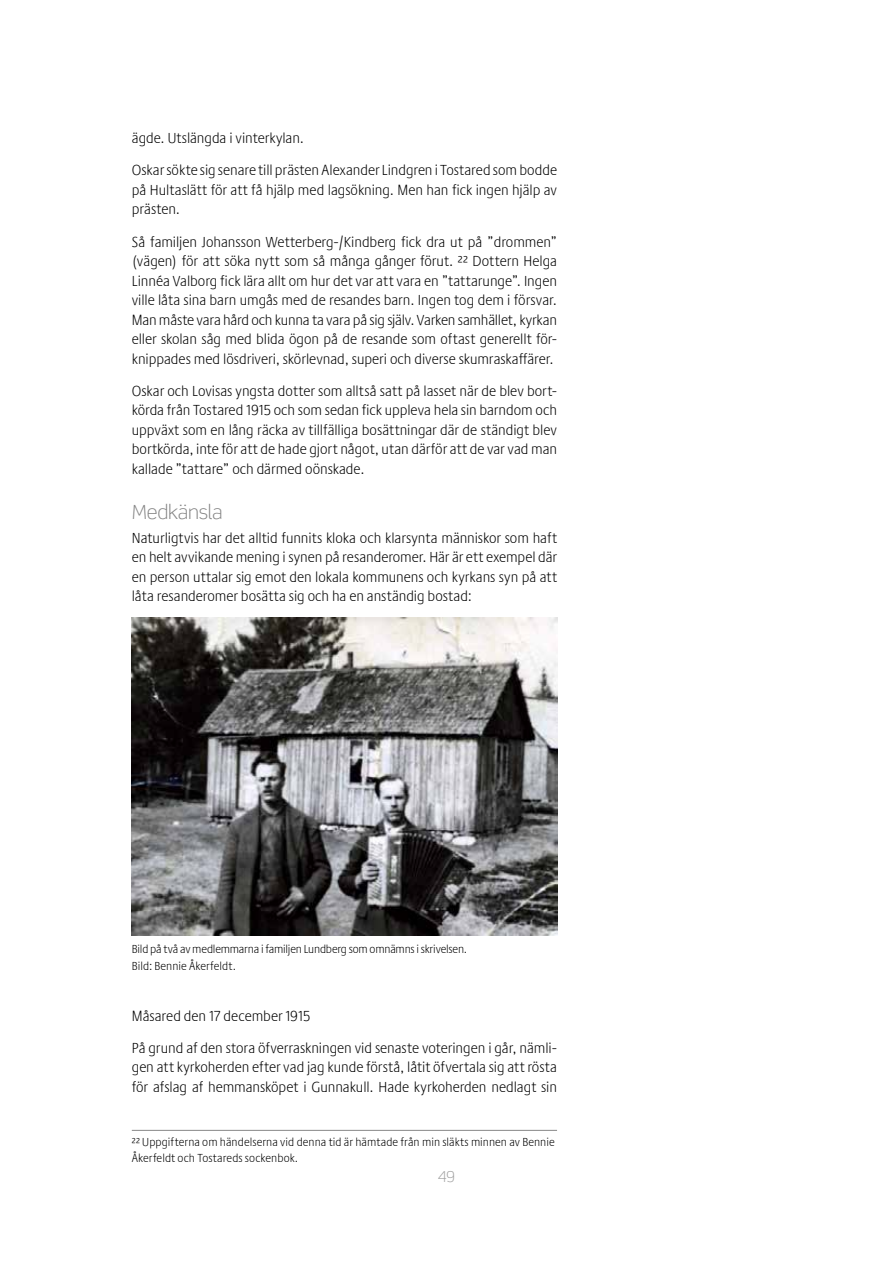
<style>
.page{position:relative;width:893px;height:1263px;background:#fff}
.page>*{position:absolute;margin:0;border:0;box-sizing:border-box;transform-origin:0 0}
.t1{font:300 19.5px "Scene Pro";letter-spacing:-.015em;color:#838383}
.t2{font:300 condensed 15px/19.5px "Praxis Next";color:#000}
.t3{font:300 15px "Scene Pro";color:#9d9d9d}
.t4{font:300 condensed 12px/16.5px "Praxis Next";color:#000}
</style>
<div class="page">
<img style="left:132px;top:617px;width:425px;height:318px">
<hr style="left:132px;top:1130px;width:425px;height:1px;background:#878787">
<p class="t2" style="left:132px;top:121px;width:427px;line-height:32.2px">ägde. Utslängda i vinterkylan.<br>Oskar sökte sig senare till prästen Alexander Lindgren i Tostared som bodde</p>
<p class="t2" style="left:132px;top:180px;width:427px">på Hultaslätt för att få hjälp med lagsökning. Men han fick ingen hjälp av prästen.</p>
<p class="t2" style="left:132px;top:231px;width:427px;text-align:justify">Så familjen Johansson Wetterberg-/Kindberg fick dra ut på ”drommen” (vägen) för att söka nytt som så många gånger förut. 22 Dottern Helga Linnéa Valborg fick lära allt om hur det var att vara en ”tattarunge”. Ingen ville låta sina barn umgås med de resandes barn. Ingen tog dem i försvar.<br>Man måste vara hård och kunna ta vara på sig själv. Varken samhället, kyrkan eller skolan såg med blida ögon på de resande som oftast generellt för&shy;knippades med lösdriveri, skörlevnad, superi och diverse skumraskaffärer.</p>
<p class="t2" style="left:132px;top:381px;width:427px;text-align:justify">Oskar och Lovisas yngsta dotter som alltså satt på lasset när de blev bort&shy;körda från Tostared 1915 och som sedan fick uppleva hela sin barndom och uppväxt som en lång räcka av tillfälliga bosättningar där de ständigt blev bortkörda, inte för att de hade gjort något, utan därför att de var vad man kallade ”tattare” och därmed oönskade.</p>
<h1 class="t1" style="left:132px;top:500px;width:92px">Medkänsla</h1>
<p class="t2" style="left:132px;top:528px;width:427px;text-align:justify">Naturligtvis har det alltid funnits kloka och klarsynta människor som haft en helt avvikande mening i synen på resanderomer. Här är ett exempel där en person uttalar sig emot den lokala kommunens och kyrkans syn på att låta resanderomer bosätta sig och ha en anständig bostad:</p>
<p class="t4" style="left:132px;top:940px;width:337px">Bild på två av medlemmarna i familjen Lundberg som omnämns i skrivelsen.<br>Bild: Bennie Åkerfeldt.</p>
<p class="t2" style="left:132px;top:999px;width:427px;line-height:32.2px">Måsared den 17 december 1915<br>På grund af den stora öfverraskningen vid senaste voteringen i går, nämli-</p>
<p class="t2" style="left:132px;top:1057px;width:427px">gen att kyrkoherden efter vad jag kunde förstå, låtit öfvertala sig att rösta för afslag af hemmansköpet i Gunnakull. Hade kyrkoherden nedlagt sin</p>
<p class="t4" style="left:132px;top:1133px;width:424px">22 Uppgifterna om händelserna vid denna tid är hämtade från min släkts minnen av Bennie<br>Åkerfeldt och Tostareds sockenbok.</p>
<p class="t3" style="left:438px;top:1168px;width:19px">49</p>
</div>
